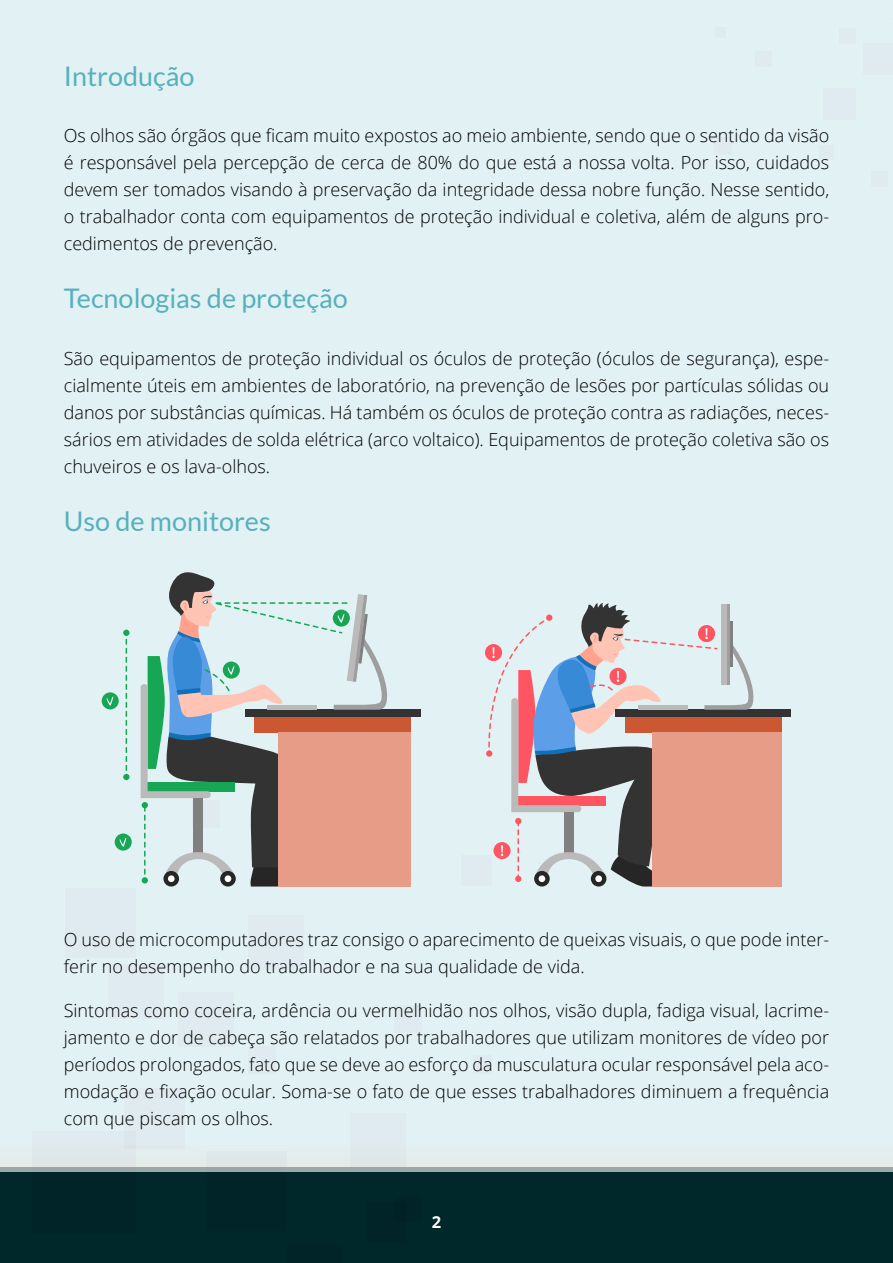
<style>
.page{position:relative;width:893px;height:1263px;background:#fff}
.page>*{position:absolute;margin:0;border:0;box-sizing:border-box;transform-origin:0 0}
.t1{font:27px "Lato";color:#57b1bc}
.t2{font:300 18px/27px "Open Sans";color:#000;text-align:justify}
.t3{font:700 16.5px "Open Sans";color:#fff}
</style>
<div class="page">
<div style="left:0;top:1167px;width:893px;height:96px;background:#00272a"></div>
<div style="left:0;top:1px;width:893px;height:1170px;background:#e2f1f3"></div>
<div style="left:616px;top:710px;width:175px;height:7px;background:#333"></div>
<div style="left:625px;top:717px;width:156px;height:15px;background:#cc5733"></div>
<div style="left:652px;top:732px;width:129px;height:154px;background:#e69c87"></div>
<div style="left:485px;top:644px;width:17px;height:17px;background:#ff5461;border-radius:50%"></div>
<svg style="left:488px;top:603px;width:266px;height:283px"></svg>
<div style="left:245px;top:710px;width:176px;height:7px;background:#333"></div>
<div style="left:255px;top:717px;width:156px;height:15px;background:#cc5733"></div>
<div style="left:279px;top:732px;width:132px;height:154px;background:#e69c87"></div>
<svg style="left:123px;top:630px;width:6px;height:150px"></svg>
<div style="left:102px;top:692px;width:17px;height:17px;background:#17a654;border-radius:50%"></div>
<svg style="left:107px;top:696px;width:6px;height:10px"></svg>
<svg style="left:141px;top:572px;width:247px;height:314px"></svg>
<div style="left:115px;top:833px;width:17px;height:17px;background:#17a654;border-radius:50%"></div>
<svg style="left:120px;top:838px;width:6px;height:9px"></svg>
<h1 class="t1" style="left:64px;top:61px;width:132px">Introdução</h1>
<p class="t2" style="left:64px;top:122px;width:767px">Os olhos são órgãos que ficam muito expostos ao meio ambiente, sendo que o sentido da visão é responsável pela percepção de cerca de 80% do que está a nossa volta. Por isso, cuidados devem ser tomados visando à preservação da integridade dessa nobre função. Nesse sentido, o trabalhador conta com equipamentos de proteção individual e coletiva, além de alguns pro&shy;cedimentos de prevenção.</p>
<h1 class="t1" style="left:64px;top:283px;width:285px">Tecnologias de proteção</h1>
<p class="t2" style="left:64px;top:344px;width:767px">São equipamentos de proteção individual os óculos de proteção (óculos de segurança), espe&shy;cialmente úteis em ambientes de laboratório, na prevenção de lesões por partículas sólidas ou danos por substâncias químicas. Há também os óculos de proteção contra as radiações, neces&shy;sários em atividades de solda elétrica (arco voltaico). Equipamentos de proteção coletiva são os chuveiros e os lava-olhos.</p>
<h1 class="t1" style="left:64px;top:506px;width:209px">Uso de monitores</h1>
<p class="t2" style="left:64px;top:925px;width:767px">O uso de microcomputadores traz consigo o aparecimento de queixas visuais, o que pode inter&shy;ferir no desempenho do trabalhador e na sua qualidade de vida.</p>
<p class="t2" style="left:64px;top:996px;width:767px">Sintomas como coceira, ardência ou vermelhidão nos olhos, visão dupla, fadiga visual, lacrime&shy;jamento e dor de cabeça são relatados por trabalhadores que utilizam monitores de vídeo por períodos prolongados, fato que se deve ao esforço da musculatura ocular responsável pela aco&shy;modação e fixação ocular. Soma-se o fato de que esses trabalhadores diminuem a frequência com que piscam os olhos.</p>
<p class="t3" style="left:432px;top:1210px;width:11px">2</p>
</div>
